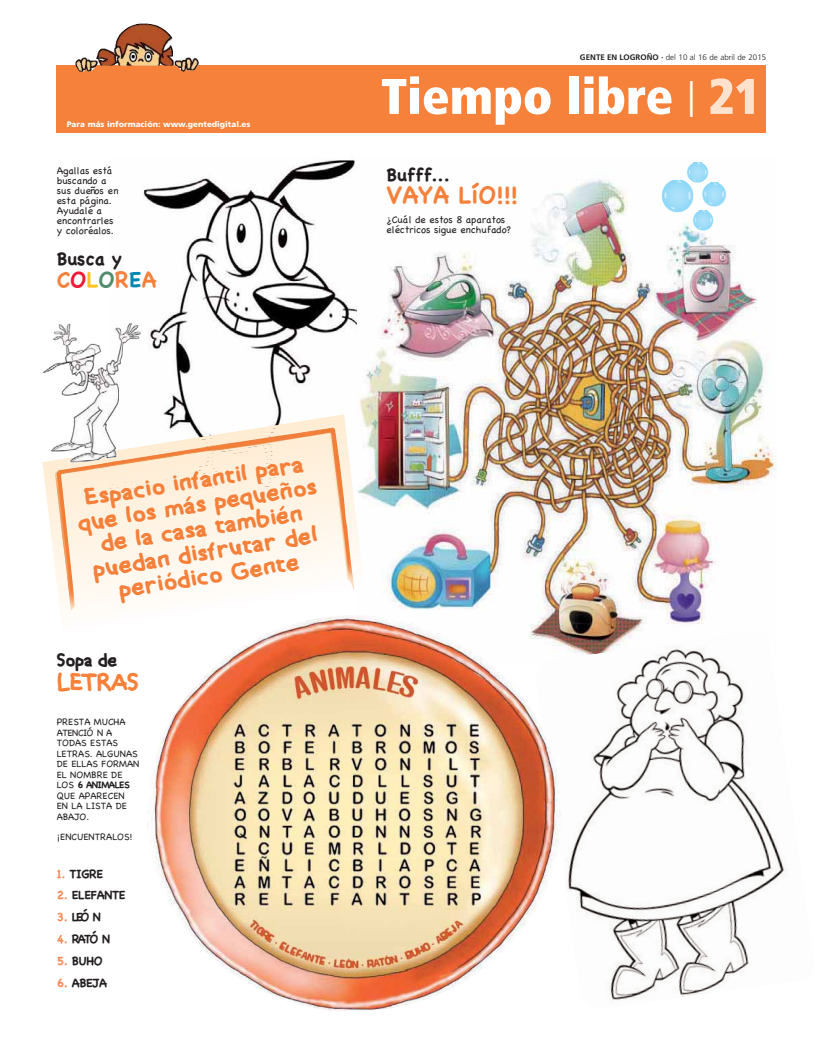
<style>
.page{position:relative;width:823px;height:1049px;background:#fff}
.page>*{position:absolute;margin:0;border:0;box-sizing:border-box;transform-origin:0 0}
.t1{font:900 condensed 50px "Frutiger";color:#fff}
.t2{font:700 24px "Chalkboard";color:#f5803a}
.t3{font:24px "Tim Kid";letter-spacing:-.05em;color:#f5813a}
.t4{font:23.3px/24px "Tim Kid";color:#f5803a;text-align:center;scale:1.07 1}
.t5{font:700 22px "Chalkboard";color:#f5803a}
.t6{font:700 18px "Chalkboard";color:#231f20}
.t7{font:18px "Tim Kid";color:#231f20}
.t8{font:700 12px "Chalkboard";letter-spacing:-.03em;color:#231f20}
.t9{font:10px/10px "Chalkboard";color:#231f20}
.t10{font:9.5px/10.5px "Chalkboard";color:#231f20}
.t11{font:900 8px "Frutiger";color:#fff}
.t12{font:300 8px "Frutiger";color:#231f20}
.s1{color:#ed1a3a}
.s2{color:#ffc421}
.s3{color:#518d6b}
.s4{color:#0088b2}
.s5{font-weight:700}
.s6{font-weight:300;font-stretch:normal;font-size:36px}
.s7{color:#fee2ce}
.s8{color:#f68c59}
</style>
<div class="page">
<img style="left:110px;top:160px;width:247px;height:254px">
<img style="left:359px;top:170px;width:416px;height:469px">
<img style="left:534px;top:632px;width:252px;height:368px">
<img style="left:146px;top:615px;width:415px;height:396px;border-radius:50%">
<svg style="left:42px;top:414px;width:322px;height:222px"></svg>
<img style="left:55px;top:427px;width:299px;height:183px">
<div style="left:57px;top:66px;width:708px;height:67px;background:#f5813a"></div>
<img style="left:74px;top:24px;width:125px;height:48px">
<img style="left:43px;top:323px;width:88px;height:87px">
<div style="left:692px;top:209px;width:22px;height:21px;background:#fff"></div>
<img style="left:693px;top:210px;width:21px;height:20px">
<img style="left:700px;top:183px;width:27px;height:24px">
<img style="left:660px;top:180px;width:35px;height:32px">
<img style="left:686px;top:163px;width:22px;height:20px">
<p class="t11" style="left:67px;top:121px;width:185px">Para más información: www.gentedigital.es</p>
<p class="t9" style="left:57px;top:167px;width:63px">Agallas está buscando a sus dueños en esta página.<br>Ayudalé a encontrarles y coloréalos.</p>
<h3 class="t6" style="left:57px;top:249px;width:67px">Busca y</h3>
<h3 class="t5" style="left:57px;top:267px;width:101px">C<span class="s1">O</span><span class="s2">L</span><span class="s3">O</span>R<span class="s4">E</span>A</h3>
<p class="t12" style="left:579px;top:54px;width:188px"><span class="s5">GENTE EN LOGROÑO ·</span> del 10 al 16 de abril de 2015</p>
<h1 class="t1" style="left:381px;top:76px;width:380px">Tiempo libre <span class="s6">|</span> <span class="s7">21</span></h1>
<h3 class="t6" style="left:386px;top:164px;width:65px">Bufff...</h3>
<h2 class="t2" style="left:386px;top:180px;width:133px">VAYA LíO!!!</h2>
<p class="t9" style="left:386px;top:215px;width:126px">¿Cuál de estos 8 aparatos eléctricos sigue enchufado?</p>
<h3 class="t4" style="left:73px;top:487px;width:227px;rotate:-9deg">Espacio infantil para que los más pequeños de la casa también puedan disfrutar del periódico Gente</h3>
<h3 class="t7" style="left:57px;top:650px;width:62px">Sopa de</h3>
<h2 class="t3" style="left:57px;top:668px;width:84px">LETRAS</h2>
<p class="t10" style="left:57px;top:718px;width:84px">PRESTA MUCHA<br>ATENCIÓN A<br>TODAS ESTAS<br>LETRAS. ALGUNAS<br>DE ELLAS FORMAN<br>EL NOMBRE DE<br>LOS <span class="s5">6 ANIMALES<br></span>QUE APARECEN<br>EN LA LISTA DE<br>ABAJO.</p>
<p class="t10" style="left:57px;top:832px;width:77px">¡ENCUENTRALOS!</p>
<p class="t8" style="left:57px;top:866px;width:48px"><span class="s8">1.</span> TIGRE</p>
<p class="t8" style="left:57px;top:888px;width:70px"><span class="s8">2.</span> ELEFANTE</p>
<p class="t8" style="left:57px;top:910px;width:46px"><span class="s8">3.</span> LEÓN</p>
<p class="t8" style="left:57px;top:932px;width:55px"><span class="s8">4.</span> RATÓN</p>
<p class="t8" style="left:57px;top:954px;width:47px"><span class="s8">5.</span> BUHO</p>
<p class="t8" style="left:57px;top:975px;width:52px"><span class="s8">6.</span> ABEJA</p>
</div>
